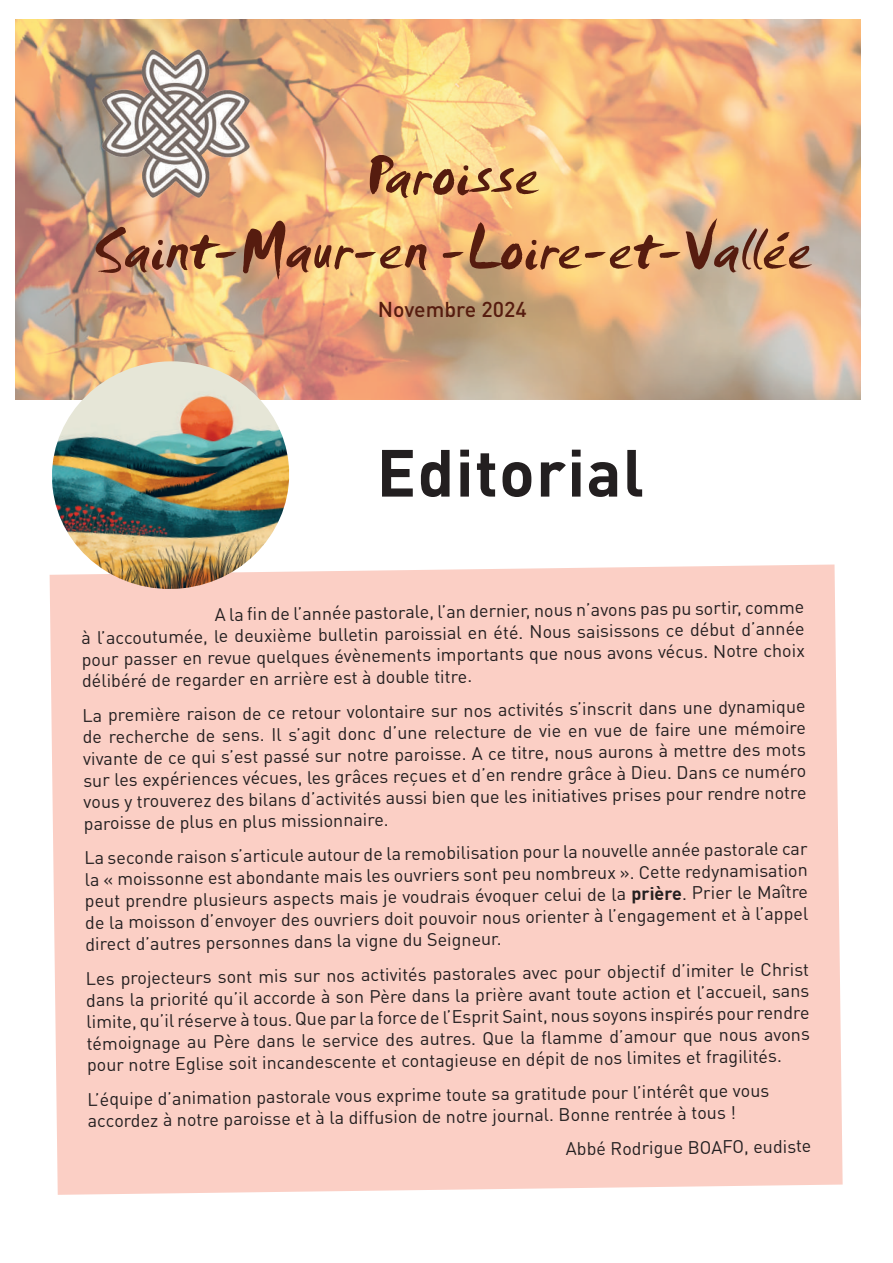
<style>
.page{position:relative;width:893px;height:1263px;background:#fff}
.page>*{position:absolute;margin:0;border:0;box-sizing:border-box;transform-origin:0 0}
.t1{font:700 65.55px "DIN Pro";letter-spacing:.02em;color:#231f20}
.t2{font:62.1px/74.6px "Smudger Let Plain";color:#561c0f;text-align:center}
.t3{font:500 21.3px "DIN Pro";color:#561c0f}
.t4{font:18px/21.5px "DIN Pro";color:#231f20;text-align:justify}
.s1{font-weight:700}
</style>
<div class="page">
<div style="left:50px;top:564px;width:793px;height:631px;background:#fbcfc5"></div>
<img style="left:16px;top:19px;width:844px;height:381px">
<img style="left:85px;top:31px;width:186px;height:186px">
<img style="left:46px;top:361px;width:249px;height:234px">
<h2 class="t2" style="left:93px;top:140px;width:721px">Paroisse<br>Saint-Maur-en -Loire-et-Vallée</h2>
<p class="t3" style="left:378px;top:295px;width:150px">Novembre 2024</p>
<h1 class="t1" style="left:377px;top:428px;width:269px">Editorial</h1>
<p class="t4" style="left:81px;top:607px;width:725px;text-indent:134px;rotate:-1deg">A la fi n de l’année pastorale, l’an dernier, nous n’avons pas pu sortir, comme à l’accoutumée, le deuxième bulletin paroissial en été. Nous saisissons ce début d’année pour passer en revue quelques évènements importants que nous avons vécus. Notre choix délibéré de regarder en arrière est à double titre.</p>
<p class="t4" style="left:82px;top:705px;width:725px;rotate:-1deg">La première raison de ce retour volontaire sur nos activités s’inscrit dans une dynamique de recherche de sens. Il s’agit donc d’une relecture de vie en vue de faire une mémoire vivante de ce qui s’est passé sur notre paroisse. A ce titre, nous aurons à mettre des mots sur les expériences vécues, les grâces reçues et d’en rendre grâce à Dieu. Dans ce numéro vous y trouverez des bilans d’activités aussi bien que les initiatives prises pour rendre notre paroisse de plus en plus missionnaire.</p>
<p class="t4" style="left:84px;top:848px;width:725px;rotate:-1deg">La seconde raison s’articule autour de la remobilisation pour la nouvelle année pastorale car la « moissonne est abondante mais les ouvriers sont peu nombreux ». Cette redynamisation peut prendre plusieurs aspects mais je voudrais évoquer celui de la <span class="s1">prière</span>. Prier le Maître de la moisson d’envoyer des ouvriers doit pouvoir nous orienter à l’engagement et à l’appel direct d’autres personnes dans la vigne du Seigneur.</p>
<p class="t4" style="left:85px;top:968px;width:725px;rotate:-1deg">Les projecteurs sont mis sur nos activités pastorales avec pour objectif d’imiter le Christ dans la priorité qu’il accorde à son Père dans la prière avant toute action et l’accueil, sans limite, qu’il réserve à tous. Que par la force de l’Esprit Saint, nous soyons inspirés pour rendre témoignage au Père dans le service des autres. Que la fl amme d’amour que nous avons pour notre Eglise soit incandescente et contagieuse en dépit de nos limites et fragilités.</p>
<p class="t4" style="left:87px;top:1089px;width:683px;rotate:-1deg">L’équipe d’animation pastorale vous exprime toute sa gratitude pour l’intérêt que vous accordez à notre paroisse et à la diffusion de notre journal. Bonne rentrée à tous !</p>
<p class="t4" style="left:566px;top:1138px;width:247px;rotate:-1deg">Abbé Rodrigue BOAFO, eudiste</p>
</div>
